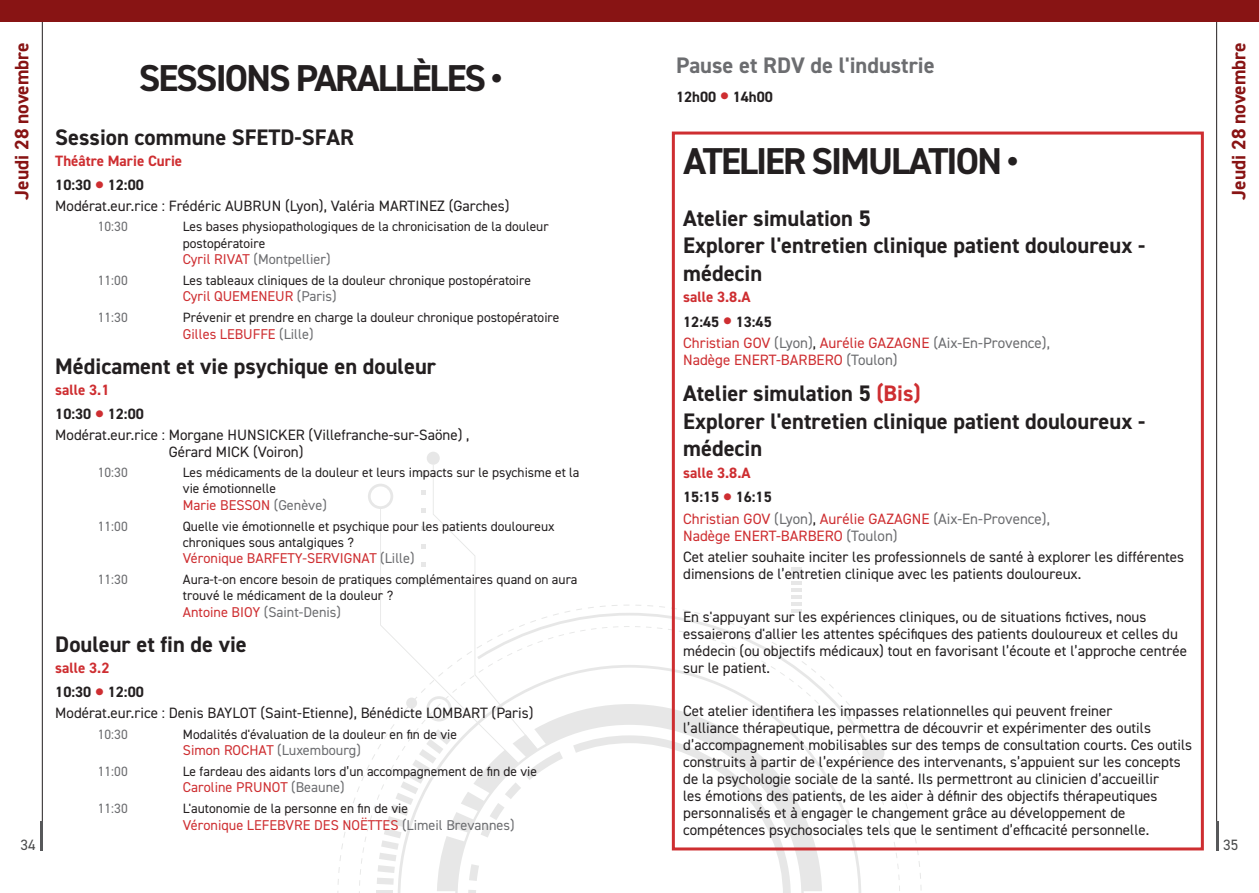
<style>
.page{position:relative;width:1259px;height:893px;background:#fff}
.page>*{position:absolute;margin:0;border:0;box-sizing:border-box;transform-origin:0 0}
.Type_session_détaillé{font:700 37.5px "DIN2014";letter-spacing:-.05em;color:#231f20}
.Titre_de_la_session{font:700 22.5px/27.6px "DIN2014";color:#231f20}
.Pause{font:700 22.5px "DIN2014";color:#6c6d70}
.t1{font:700 19.5px "DIN2014";color:#881414}
.paragraphe_Sympo{font:15px/17.1px "DIN2014";color:#231f20}
.Coordonnateur___Modérateur{font:15px/16.6px "DIN2014";color:#231f20}
.Coordonnateur___Modérateur-2{font:15px/17.1px "DIN2014";color:#ce2e31}
.Horaire_de_la_session{font:700 15px "DIN2014";color:#231f20}
.Salle_texte{font:700 15px "DIN2014";color:#ce2e31}
.t2{font:15px "DIN2014";color:#4b4c4d}
.Intervenant{font:14.25px "DIN2014";color:#ce2e31}
.Intervenant-2{font:14.25px "DIN2014";color:#6c6d70}
.Horaire___titre_de_l_intervention{font:13.5px/16.4px "DIN2014";color:#231f20}
.Horaire___titre_de_l_intervention-2{font:13.5px "DIN2014";color:#6c6d70}
.s1{font-size:30px;color:#ce2e31}
.s2{color:#ce2e31}
.s3{color:#6c6d70}
.s4{color:#231f20}
</style>
<div class="page">
<hr style="left:1216px;top:0;width:1px;height:850px;background:#231f20">
<hr style="left:1216px;top:821px;width:3px;height:29px;background:#57585a">
<hr style="left:42px;top:0;width:1px;height:850px;background:#231f20">
<hr style="left:40px;top:821px;width:3px;height:29px;background:#57585a">
<div style="left:0;top:0;width:1259px;height:21px;background:#881414"></div>
<svg style="left:337px;top:605px;width:584px;height:288px"></svg>
<div style="left:427px;top:452px;width:13px;height:13px;background:#e7e7e7;border-radius:50%"></div>
<div style="left:862px;top:742px;width:22px;height:22px;background:#e7e7e7;border-radius:50%"></div>
<svg style="left:791px;top:567px;width:11px;height:45px"></svg>
<svg style="left:563px;top:704px;width:259px;height:187px"></svg>
<svg style="left:368px;top:465px;width:195px;height:428px"></svg>
<div style="left:672px;top:132px;width:531px;height:718px;border:3px solid #ce2e31"></div>
<h3 class="t1" style="left:9px;top:200px;width:159px;rotate:-90deg">Jeudi 28 novembre</h3>
<h3 class="t1" style="left:1225px;top:200px;width:159px;rotate:-90deg">Jeudi 28 novembre</h3>
<p class="Type_session_détaillé" style="left:139px;top:53px;width:365px">SESSIONS PARALLÈLES •</p>
<p class="Pause" style="left:676px;top:51px;width:260px">Pause et RDV de l'industrie</p>
<p class="Horaire_de_la_session" style="left:676px;top:87px;width:98px">12h00 <span class="s1">•</span> 14h00</p>
<p class="Titre_de_la_session" style="left:55px;top:123px;width:300px">Session commune SFETD-SFAR</p>
<p class="Salle_texte" style="left:55px;top:151px;width:128px">Théâtre Marie Curie</p>
<p class="Horaire_de_la_session" style="left:55px;top:175px;width:90px">10:30 <span class="s1">•</span> 12:00</p>
<p class="Coordonnateur___Modérateur" style="left:55px;top:197px;width:456px">Modérat.eur.rice : Frédéric AUBRUN (Lyon), Valéria MARTINEZ (Garches)</p>
<p class="Horaire___titre_de_l_intervention-2" style="left:98px;top:218px;width:31px">10:30</p>
<p class="Horaire___titre_de_l_intervention" style="left:183px;top:218px;width:367px">Les bases physiopathologiques de la chronicisation de la douleur postopératoire</p>
<p class="Intervenant-2" style="left:183px;top:250px;width:149px"><span class="s2">Cyril RIVAT</span> (Montpellier)</p>
<p class="Horaire___titre_de_l_intervention-2" style="left:98px;top:272px;width:31px">11:00</p>
<p class="Horaire___titre_de_l_intervention" style="left:183px;top:272px;width:350px">Les tableaux cliniques de la douleur chronique postopératoire</p>
<p class="Intervenant" style="left:183px;top:288px;width:155px">Cyril QUEMENEUR <span class="s3">(Paris)</span></p>
<p class="Horaire___titre_de_l_intervention-2" style="left:98px;top:309px;width:31px">11:30</p>
<p class="Horaire___titre_de_l_intervention" style="left:183px;top:309px;width:378px">Prévenir et prendre en charge la douleur chronique postopératoire</p>
<p class="Intervenant" style="left:183px;top:325px;width:132px">Gilles LEBUFFE <span class="s3">(Lille)</span></p>
<p class="Titre_de_la_session" style="left:55px;top:352px;width:382px">Médicament et vie psychique en douleur</p>
<p class="Salle_texte" style="left:55px;top:380px;width:56px">salle 3.1</p>
<p class="Horaire_de_la_session" style="left:55px;top:404px;width:90px">10:30 <span class="s1">•</span> 12:00</p>
<p class="Coordonnateur___Modérateur" style="left:169px;top:426px;width:302px;text-indent:-113px">Modérat.eur.rice : Morgane HUNSICKER (Villefranche-sur-Saöne) ,<br>Gérard MICK (Voiron)</p>
<p class="Horaire___titre_de_l_intervention-2" style="left:98px;top:464px;width:31px">10:30</p>
<p class="Horaire___titre_de_l_intervention" style="left:183px;top:464px;width:398px">Les médicaments de la douleur et leurs impacts sur le psychisme et la vie émotionnelle</p>
<p class="Intervenant" style="left:183px;top:496px;width:145px">Marie BESSON <span class="s3">(Genève)</span></p>
<p class="Horaire___titre_de_l_intervention-2" style="left:98px;top:517px;width:31px">11:00</p>
<p class="Horaire___titre_de_l_intervention" style="left:183px;top:517px;width:373px">Quelle vie émotionnelle et psychique pour les patients douloureux chroniques sous antalgiques ?</p>
<p class="Intervenant" style="left:183px;top:550px;width:233px">Véronique BARFETY-SERVIGNAT <span class="s3">(Lille)</span></p>
<p class="Horaire___titre_de_l_intervention-2" style="left:98px;top:571px;width:31px">11:30</p>
<p class="Horaire___titre_de_l_intervention" style="left:183px;top:571px;width:396px">Aura-t-on encore besoin de pratiques complémentaires quand on aura trouvé le médicament de la douleur ?</p>
<p class="Intervenant-2" style="left:183px;top:603px;width:160px"><span class="s2">Antoine BIOY</span> (Saint-Denis)</p>
<p class="Titre_de_la_session" style="left:55px;top:631px;width:193px">Douleur et fin de vie</p>
<p class="Salle_texte" style="left:55px;top:658px;width:56px">salle 3.2</p>
<p class="Horaire_de_la_session" style="left:55px;top:682px;width:90px">10:30 <span class="s1">•</span> 12:00</p>
<p class="Coordonnateur___Modérateur" style="left:55px;top:704px;width:480px">Modérat.eur.rice : Denis BAYLOT (Saint-Etienne), Bénédicte LOMBART (Paris)</p>
<p class="Horaire___titre_de_l_intervention-2" style="left:98px;top:726px;width:31px">10:30</p>
<p class="Horaire___titre_de_l_intervention" style="left:183px;top:726px;width:276px">Modalités d'évaluation de la douleur en fin de vie</p>
<p class="Intervenant-2" style="left:183px;top:741px;width:179px"><span class="s2">Simon ROCHAT</span> (Luxembourg)</p>
<p class="Horaire___titre_de_l_intervention-2" style="left:98px;top:763px;width:31px">11:00</p>
<p class="Horaire___titre_de_l_intervention" style="left:183px;top:763px;width:356px">Le fardeau des aidants lors d’un accompagnement de fin de vie</p>
<p class="Intervenant" style="left:183px;top:779px;width:163px">Caroline PRUNOT <span class="s3">(Beaune)</span></p>
<p class="Horaire___titre_de_l_intervention-2" style="left:98px;top:800px;width:31px">11:30</p>
<p class="Horaire___titre_de_l_intervention" style="left:183px;top:800px;width:227px">L'autonomie de la personne en fin de vie</p>
<p class="Intervenant" style="left:183px;top:816px;width:333px">Véronique LEFEBVRE DES NOËTTES <span class="s3">(Limeil Brevannes)</span></p>
<p class="Type_session_détaillé" style="left:683px;top:136px;width:336px">ATELIER SIMULATION •</p>
<p class="Titre_de_la_session" style="left:683px;top:204px;width:463px">Atelier simulation 5<br>Explorer l'entretien clinique patient douloureux - médecin</p>
<p class="Salle_texte" style="left:683px;top:287px;width:69px">salle 3.8.A</p>
<p class="Horaire_de_la_session" style="left:683px;top:312px;width:90px">12:45 <span class="s1">•</span> 13:45</p>
<p class="Coordonnateur___Modérateur-2" style="left:683px;top:334px;width:368px">Christian GOV <span class="s3">(Lyon)</span><span class="s4">,</span> Aurélie GAZAGNE <span class="s3">(Aix-En-Provence),<br></span>Nadège ENERT-BARBERO <span class="s3">(Toulon)</span></p>
<p class="Titre_de_la_session" style="left:683px;top:379px;width:463px">Atelier simulation 5 <span class="s2">(Bis)<br></span>Explorer l'entretien clinique patient douloureux - médecin</p>
<p class="Salle_texte" style="left:683px;top:463px;width:69px">salle 3.8.A</p>
<p class="Horaire_de_la_session" style="left:683px;top:487px;width:90px">15:15 <span class="s1">•</span> 16:15</p>
<p class="Coordonnateur___Modérateur-2" style="left:683px;top:510px;width:368px">Christian GOV <span class="s3">(Lyon)</span><span class="s4">,</span> Aurélie GAZAGNE <span class="s3">(Aix-En-Provence),<br></span>Nadège ENERT-BARBERO <span class="s3">(Toulon)</span></p>
<p class="paragraphe_Sympo" style="left:683px;top:548px;width:502px">Cet atelier souhaite inciter les professionnels de santé à explorer les différentes dimensions de l’entretien clinique avec les patients douloureux.</p>
<p class="paragraphe_Sympo" style="left:683px;top:608px;width:505px">En s'appuyant sur les expériences cliniques, ou de situations fictives, nous essaierons d'allier les attentes spécifiques des patients douloureux et celles du médecin (ou objectifs médicaux) tout en favorisant l’écoute et l’approche centrée sur le patient.</p>
<p class="paragraphe_Sympo" style="left:683px;top:702px;width:510px">Cet atelier identifiera les impasses relationnelles qui peuvent freiner<br>l’alliance thérapeutique, permettra de découvrir et expérimenter des outils d’accompagnement mobilisables sur des temps de consultation courts. Ces outils construits à partir de l’expérience des intervenants, s’appuient sur les concepts de la psychologie sociale de la santé. Ils permettront au clinicien d’accueillir<br>les émotions des patients, de les aider à définir des objectifs thérapeutiques personnalisés et à engager le changement grâce au développement de compétences psychosociales tels que le sentiment d’efficacité personnelle.</p>
<p class="t2" style="left:21px;top:836px;width:16px">34</p>
<p class="t2" style="left:1223px;top:836px;width:16px">35</p>
</div>
